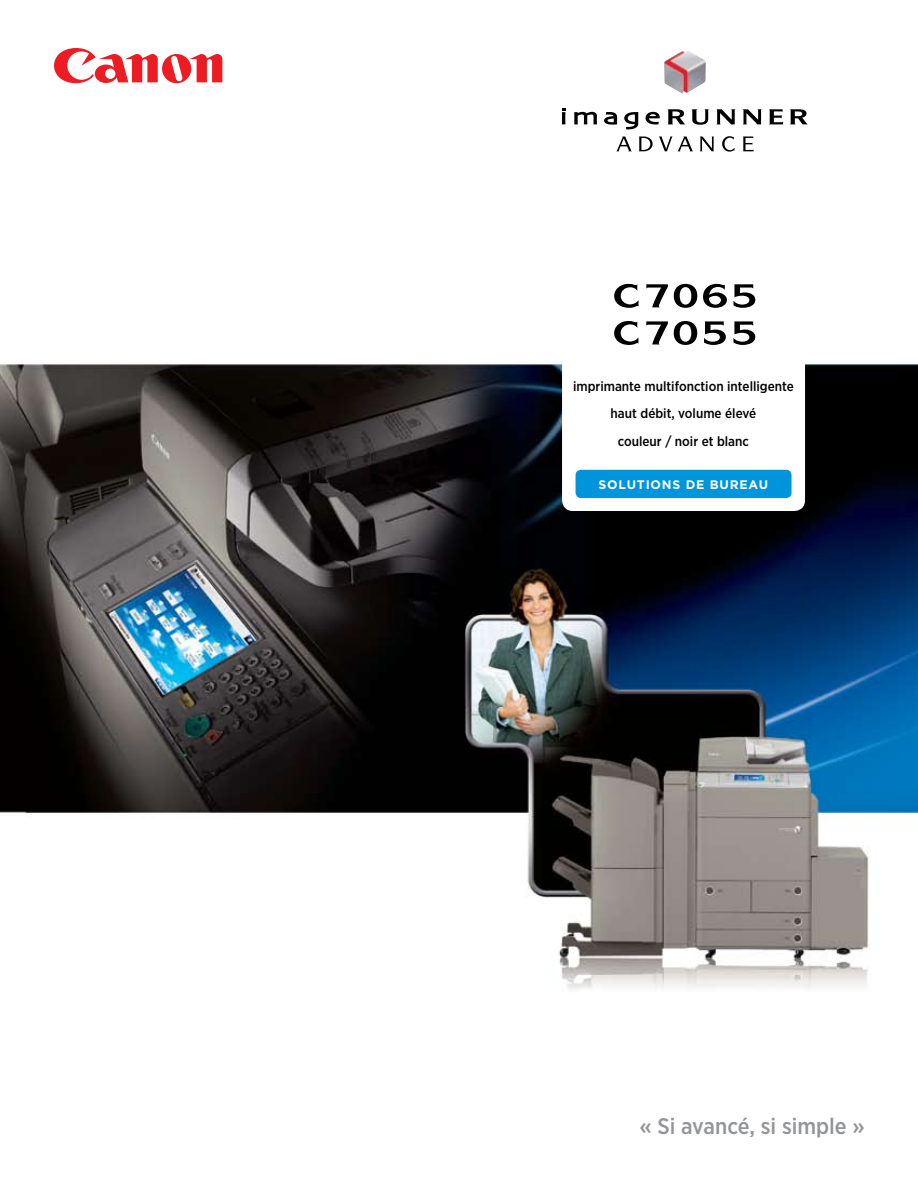
<style>
.page{position:relative;width:918px;height:1188px;background:#fff}
.page>*{position:absolute;margin:0;border:0;box-sizing:border-box;transform-origin:0 0}
.t1{font:500 22.5px "Gotham Narrow";letter-spacing:-.005em;color:#939598}
.t2{font:500 13.5px/27.5px "Gotham Narrow";color:#000;text-align:center}
.t3{font:700 12.3px "Gotham";letter-spacing:.065em;color:#fff}
</style>
<div class="page">
<img style="left:0;top:57px;width:918px;height:932px">
<div style="left:562px;top:327px;width:243px;height:184px;background:#fff;border-radius:11px"></div>
<div style="left:576px;top:470px;width:216px;height:28px;background:#0095da;border-radius:5px"></div>
<svg style="left:54px;top:48px;width:168px;height:35px"></svg>
<svg style="left:614px;top:321px;width:24px;height:24px"></svg>
<svg style="left:646px;top:321px;width:22px;height:23px"></svg>
<svg style="left:674px;top:321px;width:23px;height:24px"></svg>
<svg style="left:704px;top:321px;width:22px;height:24px"></svg>
<svg style="left:733px;top:321px;width:22px;height:24px"></svg>
<svg style="left:614px;top:284px;width:24px;height:24px"></svg>
<svg style="left:646px;top:284px;width:22px;height:23px"></svg>
<svg style="left:674px;top:284px;width:23px;height:24px"></svg>
<svg style="left:703px;top:284px;width:24px;height:24px"></svg>
<svg style="left:734px;top:284px;width:21px;height:24px"></svg>
<img style="left:664px;top:51px;width:42px;height:43px">
<svg style="left:562px;top:108px;width:4px;height:16px"></svg>
<svg style="left:574px;top:112px;width:23px;height:12px"></svg>
<svg style="left:604px;top:112px;width:13px;height:13px"></svg>
<svg style="left:624px;top:112px;width:14px;height:17px"></svg>
<svg style="left:646px;top:112px;width:14px;height:12px"></svg>
<svg style="left:667px;top:109px;width:42px;height:16px"></svg>
<svg style="left:716px;top:109px;width:20px;height:15px"></svg>
<svg style="left:742px;top:109px;width:20px;height:15px"></svg>
<svg style="left:769px;top:109px;width:14px;height:15px"></svg>
<svg style="left:790px;top:109px;width:18px;height:15px"></svg>
<svg style="left:616px;top:137px;width:16px;height:14px"></svg>
<svg style="left:639px;top:137px;width:14px;height:14px"></svg>
<svg style="left:659px;top:137px;width:34px;height:14px"></svg>
<svg style="left:700px;top:137px;width:14px;height:14px"></svg>
<svg style="left:722px;top:136px;width:12px;height:16px"></svg>
<svg style="left:743px;top:137px;width:11px;height:14px"></svg>
<p class="t2" style="left:573px;top:372px;width:222px">imprimante multifonction intelligente haut débit, volume élevé<br>couleur / noir et blanc</p>
<p class="t3" style="left:598px;top:477px;width:171px">SOLUTIONS DE BUREAU</p>
<h1 class="t1" style="left:639px;top:1112px;width:227px">« Si avancé, si simple »</h1>
</div>
